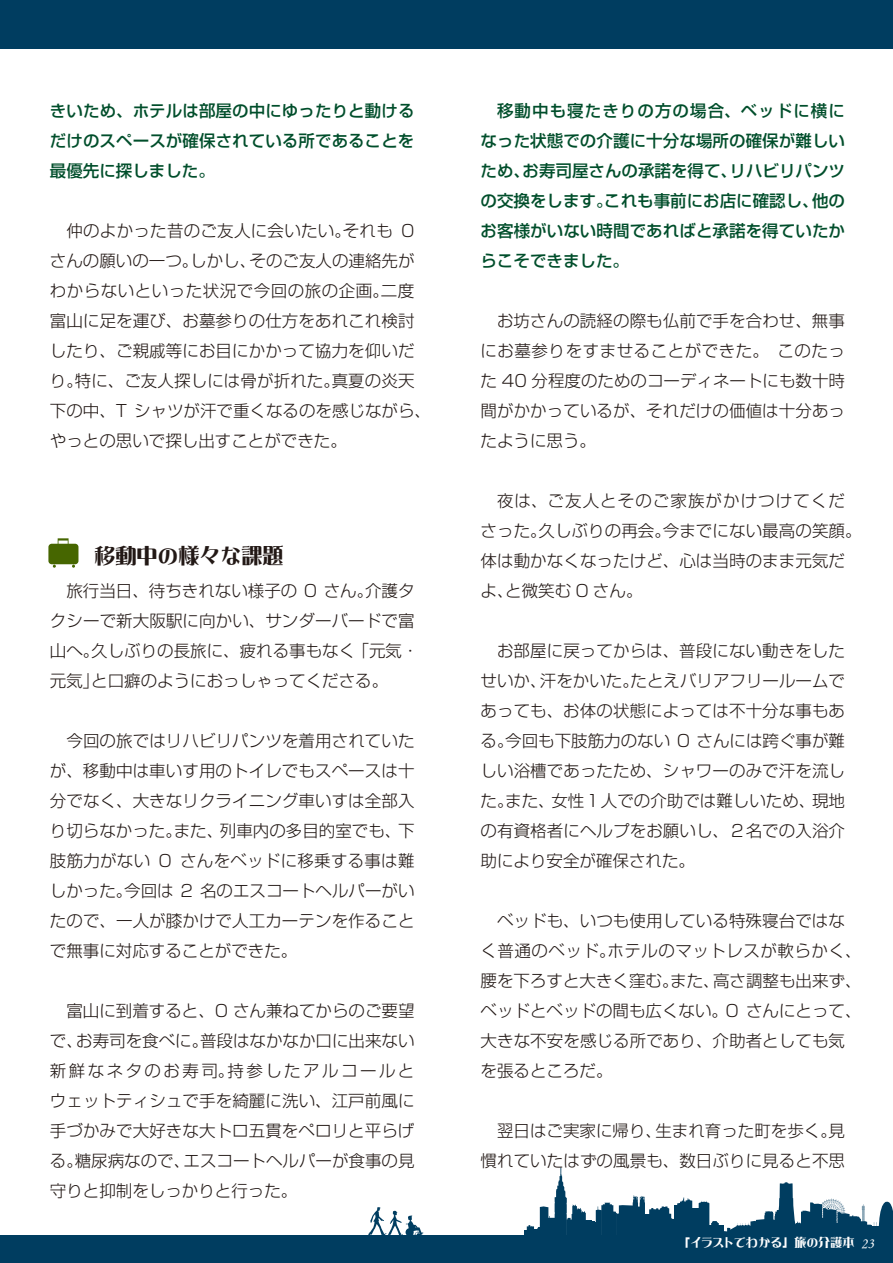
<style>
.page{position:relative;width:893px;height:1263px;background:#fff}
.page>*{position:absolute;margin:0;border:0;box-sizing:border-box;transform-origin:0 0}
.t1{font:21px "Roman Mincho EGP Ultra SJIS";color:#221815}
.t2{font:300 16.5px/30px "Shin Go Pro";letter-spacing:.005em;color:#221815}
.t3{font:500 16.5px/30px "Shin Go Pro";letter-spacing:.005em;color:#004e2b;text-align:justify}
.t4{font:12px "Roman Mincho EGP Ultra SJIS";color:#fff}
.s1{font-family:"Monotype Corsiva";font-size:15px}
</style>
<div class="page">
<div style="left:0;top:0;width:893px;height:49px;background:#003d60"></div>
<svg style="left:368px;top:1207px;width:56px;height:28px"></svg>
<div style="left:691px;top:1208px;width:10px;height:30px;background:#003d60"></div>
<svg style="left:596px;top:1195px;width:96px;height:40px"></svg>
<div style="left:585px;top:1220px;width:7px;height:18px;background:#003d60"></div>
<div style="left:590px;top:1221px;width:5px;height:17px;background:#003d60"></div>
<hr style="left:594px;top:1222px;width:3px;height:16px;background:#003d60">
<svg style="left:699px;top:1182px;width:194px;height:53px"></svg>
<svg style="left:524px;top:1167px;width:62px;height:68px"></svg>
<div style="left:718px;top:1225px;width:6px;height:13px;background:#003d60"></div>
<div style="left:708px;top:1225px;width:5px;height:13px;background:#003d60"></div>
<div style="left:0;top:1235px;width:893px;height:28px;background:#003d60"></div>
<svg style="left:48px;top:538px;width:30px;height:30px"></svg>
<p class="t3" style="left:50px;top:94px;width:366px">きいため、ホテルは部屋の中にゆったりと動けるだけのスペースが確保されている所であることを最優先に探しました。</p>
<p class="t2" style="left:50px;top:214px;width:383px">　仲のよかった昔のご友人に会いたい。それも Oさんの願いの一つ。しかし、そのご友人の連絡先がわからないといった状況で今回の旅の企画。二度富山に足を運び、お墓参りの仕方をあれこれ検討したり、ご親戚等にお目にかかって協力を仰いだり。特に、ご友人探しには骨が折れた。真夏の炎天下の中、T シャツが汗で重くなるのを感じながら、やっとの思いで探し出すことができた。</p>
<p class="t1" style="left:94px;top:545px;width:190px">移動中の様々な課題</p>
<p class="t2" style="left:50px;top:574px;width:370px">　旅行当日、待ちきれない様子の O さん。介護タクシーで新大阪駅に向かい、サンダーバードで富山へ。久しぶりの長旅に、疲れる事もなく「元気・元気」と口癖のようにおっしゃってくださる。</p>
<p class="t2" style="left:50px;top:724px;width:366px;text-align:justify">　今回の旅ではリハビリパンツを着用されていたが、移動中は車いす用のトイレでもスペースは十分でなく、大きなリクライニング車いすは全部入り切らなかった。また、列車内の多目的室でも、下肢筋力がない O さんをベッドに移乗する事は難しかった。今回は 2 名のエスコートヘルパーがいたので、一人が膝かけで人工カーテンを作ることで無事に対応することができた。</p>
<p class="t2" style="left:50px;top:994px;width:366px;text-align:justify">　富山に到着すると、O さん兼ねてからのご要望で、お寿司を食べに。普段はなかなか口に出来ない新鮮なネタのお寿司。持参したアルコールとウェットティシュで手を綺麗に洗い、江戸前風に手づかみで大好きな大トロ五貫をペロリと平らげる。糖尿病なので、エスコートヘルパーが食事の見守りと抑制をしっかりと行った。</p>
<p class="t3" style="left:480px;top:94px;width:366px">　移動中も寝たきりの方の場合、ベッドに横になった状態での介護に十分な場所の確保が難しいため、お寿司屋さんの承諾を得て、リハビリパンツの交換をします。これも事前にお店に確認し、他のお客様がいない時間であればと承諾を得ていたからこそできました。</p>
<p class="t2" style="left:480px;top:303px;width:366px;text-align:justify">　お坊さんの読経の際も仏前で手を合わせ、無事にお墓参りをすませることができた。　このたった 40 分程度のためのコーディネートにも数十時間がかかっているが、それだけの価値は十分あったように思う。</p>
<p class="t2" style="left:480px;top:483px;width:383px">　夜は、ご友人とそのご家族がかけつけてくださった。久しぶりの再会。今までにない最高の笑顔。体は動かなくなったけど、心は当時のまま元気だよ、と微笑む O さん。　</p>
<p class="t2" style="left:480px;top:633px;width:366px;text-align:justify">　お部屋に戻ってからは、普段にない動きをしたせいか、汗をかいた。たとえバリアフリールームであっても、お体の状態によっては不十分な事もある。今回も下肢筋力のない O さんには跨ぐ事が難しい浴槽であったため、シャワーのみで汗を流した。また、女性１人での介助では難しいため、現地の有資格者にヘルプをお願いし、２名での入浴介助により安全が確保された。</p>
<p class="t2" style="left:480px;top:903px;width:383px">　ベッドも、いつも使用している特殊寝台ではなく普通のベッド。ホテルのマットレスが軟らかく、腰を下ろすと大きく窪む。また、高さ調整も出来ず、ベッドとベッドの間も広くない。O さんにとって、大きな不安を感じる所であり、介助者としても気を張るところだ。</p>
<p class="t2" style="left:480px;top:1113px;width:366px">　翌日はご実家に帰り、生まれ育った町を歩く。見慣れていたはずの風景も、数日ぶりに見ると不思</p>
<p class="t4" style="left:684px;top:1236px;width:191px">「イラストでわかる」旅の介護本 <span class="s1">23</span></p>
</div>
